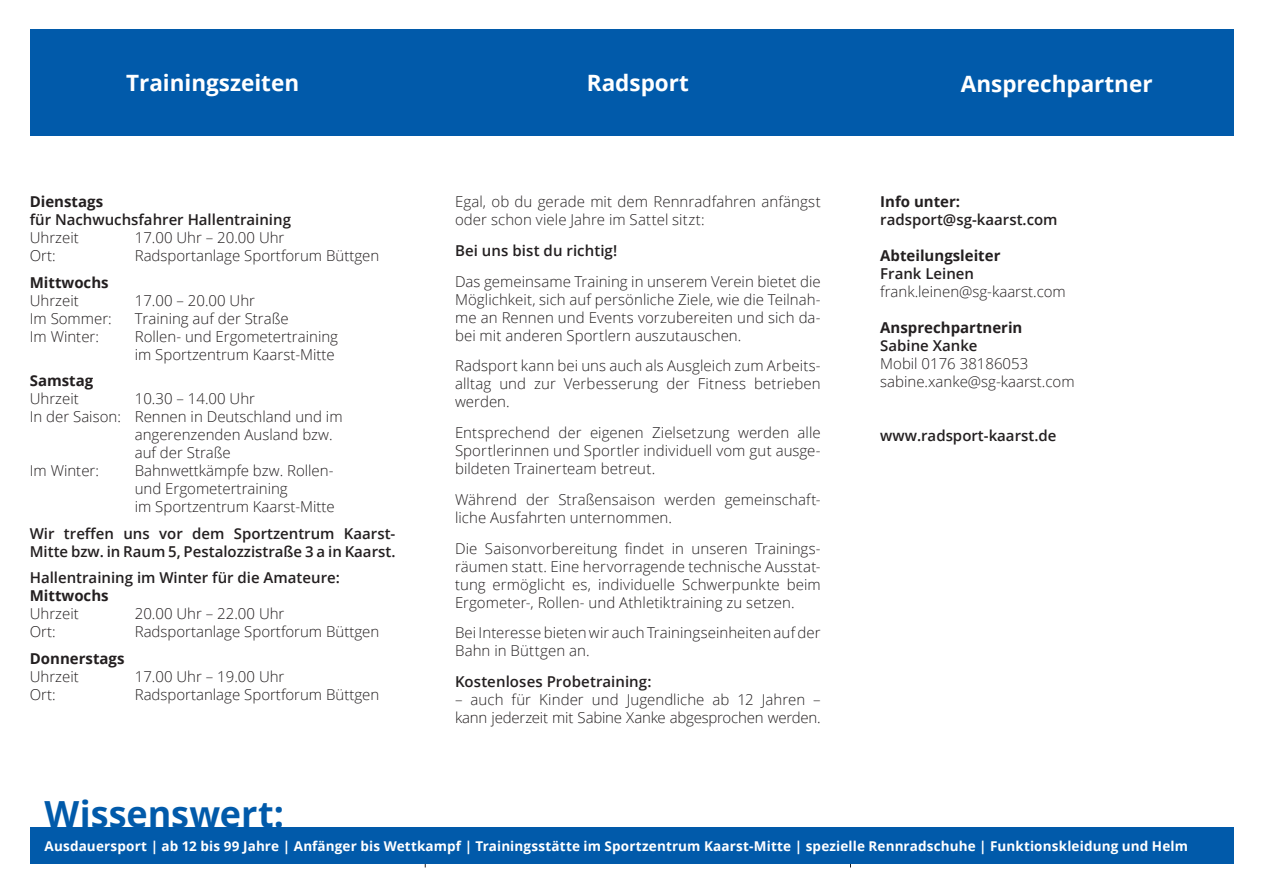
<style>
.page{position:relative;width:1263px;height:893px;background:#fff}
.page>*{position:absolute;margin:0;border:0;box-sizing:border-box;transform-origin:0 0}
.t1{font:700 36px "Open Sans";color:#015aaa}
.t2{font:700 22.5px "Open Sans";color:#fff}
.t3{font:300 15px/18px "Open Sans";color:#231f20}
.t4{font:600 15px/18px "Open Sans";color:#231f20}
.t5{font:700 15px/18px "Open Sans";color:#231f20}
.Absatzformat_1{font:700 13.5px "Open Sans";letter-spacing:.01em;color:#fff}
.s1{font-weight:700}
.s2{font-weight:300}
</style>
<div class="page">
<div style="left:30px;top:30px;width:1203px;height:106px;background:#015aaa"></div>
<div style="left:30px;top:827px;width:1203px;height:36px;background:#015aaa"></div>
<p class="t2" style="left:126px;top:67px;width:175px">Trainingszeiten</p>
<p class="t2" style="left:587px;top:67px;width:104px">Radsport</p>
<p class="t2" style="left:961px;top:68px;width:193px">Ansprechpartner</p>
<p class="t4" style="left:30px;top:192px;width:263px"><span class="s1">Dienstags<br></span>für Nachwuchsfahrer Hallentraining<br><span class="s2">Uhrzeit</span></p>
<p class="t3" style="left:135px;top:228px;width:151px">17.00 Uhr – 20.00 Uhr</p>
<p class="t3" style="left:30px;top:246px;width:27px">Ort:</p>
<p class="t3" style="left:135px;top:246px;width:246px">Radsportanlage Sportforum Büttgen</p>
<p class="t5" style="left:30px;top:273px;width:80px">Mittwochs<br><span class="s2">Uhrzeit</span></p>
<p class="t3" style="left:135px;top:291px;width:122px">17.00 – 20.00 Uhr</p>
<p class="t3" style="left:30px;top:309px;width:84px">Im Sommer:</p>
<p class="t3" style="left:135px;top:309px;width:155px">Training auf der Straße</p>
<p class="t3" style="left:30px;top:327px;width:71px">Im Winter:</p>
<p class="t3" style="left:135px;top:327px;width:205px">Rollen- und Ergometertraining im Sportzentrum Kaarst-Mitte</p>
<p class="t5" style="left:30px;top:371px;width:65px">Samstag<br><span class="s2">Uhrzeit</span></p>
<p class="t3" style="left:135px;top:389px;width:122px">10.30 – 14.00 Uhr</p>
<p class="t3" style="left:30px;top:407px;width:314px">In der Saison: Rennen in Deutschland und im</p>
<p class="t3" style="left:135px;top:425px;width:199px">angerenzenden Ausland bzw.</p>
<p class="t3" style="left:135px;top:443px;width:98px">auf der Straße</p>
<p class="t3" style="left:30px;top:461px;width:71px">Im Winter:</p>
<p class="t3" style="left:135px;top:461px;width:202px">Bahnwettkämpfe bzw. Rollen&shy;und Ergometertraining<br>im Sportzentrum Kaarst-Mitte</p>
<p class="t4" style="left:30px;top:524px;width:367px">Wir treffen uns vor dem Sportzentrum Kaarst-<br>Mitte bzw. in Raum 5, Pestalozzistraße 3 a in Kaarst.</p>
<p class="t4" style="left:30px;top:568px;width:312px">Hallentraining im Winter für die Amateure:<br><span class="s1">Mittwochs<br></span><span class="s2">Uhrzeit</span></p>
<p class="t3" style="left:135px;top:604px;width:151px">20.00 Uhr – 22.00 Uhr</p>
<p class="t3" style="left:30px;top:622px;width:27px">Ort:</p>
<p class="t3" style="left:135px;top:622px;width:246px">Radsportanlage Sportforum Büttgen</p>
<p class="t5" style="left:30px;top:649px;width:96px">Donnerstags<br><span class="s2">Uhrzeit</span></p>
<p class="t3" style="left:135px;top:667px;width:151px">17.00 Uhr – 19.00 Uhr</p>
<p class="t3" style="left:30px;top:685px;width:27px">Ort:</p>
<p class="t3" style="left:135px;top:685px;width:246px">Radsportanlage Sportforum Büttgen</p>
<p class="t3" style="left:455px;top:192px;width:367px">Egal, ob du gerade mit dem Rennradfahren anfängst oder schon viele Jahre im Sattel sitzt:</p>
<p class="t4" style="left:455px;top:241px;width:164px">Bei uns bist du richtig!</p>
<p class="t3" style="left:455px;top:272px;width:367px;text-align:justify">Das gemeinsame Training in unserem Verein bietet die Möglichkeit, sich auf persönliche Ziele, wie die Teilnah&shy;me an Rennen und Events vorzubereiten und sich da&shy;bei mit anderen Sportlern auszutauschen.</p>
<p class="t3" style="left:455px;top:356px;width:367px;text-align:justify">Radsport kann bei uns auch als Ausgleich zum Arbeits&shy;alltag und zur Verbesserung der Fitness betrieben werden.</p>
<p class="t3" style="left:455px;top:423px;width:367px;text-align:justify">Entsprechend der eigenen Zielsetzung werden alle Sportlerinnen und Sportler individuell vom gut ausge&shy;bildeten Trainerteam betreut.</p>
<p class="t3" style="left:455px;top:490px;width:367px">Während der Straßensaison werden gemeinschaft&shy;liche Ausfahrten unternommen.</p>
<p class="t3" style="left:455px;top:539px;width:367px;text-align:justify">Die Saisonvorbereitung findet in unseren Trainings&shy;räumen statt. Eine hervorragende technische Ausstat&shy;tung ermöglicht es, individuelle Schwerpunkte beim Ergometer-, Rollen- und Athletiktraining zu setzen.</p>
<p class="t3" style="left:455px;top:624px;width:367px">Bei Interesse bieten wir auch Trainingseinheiten auf der<br>Bahn in Büttgen an.</p>
<p class="t4" style="left:455px;top:672px;width:198px">Kostenloses Probetraining:</p>
<p class="t3" style="left:455px;top:690px;width:367px">– auch für Kinder und Jugendliche ab 12 Jahren – kann jederzeit mit Sabine Xanke abgesprochen werden.</p>
<p class="t5" style="left:880px;top:192px;width:81px">Info unter:</p>
<p class="t4" style="left:880px;top:210px;width:179px">radsport@sg-kaarst.com</p>
<p class="t5" style="left:880px;top:246px;width:122px">Abteilungsleiter</p>
<p class="t4" style="left:880px;top:264px;width:95px">Frank Leinen</p>
<p class="t3" style="left:880px;top:282px;width:187px">frank.leinen@sg-kaarst.com</p>
<p class="t5" style="left:880px;top:318px;width:144px">Ansprechpartnerin</p>
<p class="t4" style="left:880px;top:336px;width:99px">Sabine Xanke</p>
<p class="t3" style="left:880px;top:354px;width:150px">Mobil 0176 38186053</p>
<p class="t3" style="left:880px;top:372px;width:196px">sabine.xanke@sg-kaarst.com</p>
<p class="t4" style="left:880px;top:426px;width:178px">www.radsport-kaarst.de</p>
<p class="t1" style="left:45px;top:789px;width:241px">Wissenswert:</p>
<p class="Absatzformat_1" style="left:45px;top:836px;width:1145px">Ausdauersport | ab 12 bis 99 Jahre | Anfänger bis Wettkampf | Trainingsstätte im Sportzentrum Kaarst-Mitte | spezielle Rennradschuhe | Funktionskleidung und Helm</p>
</div>
